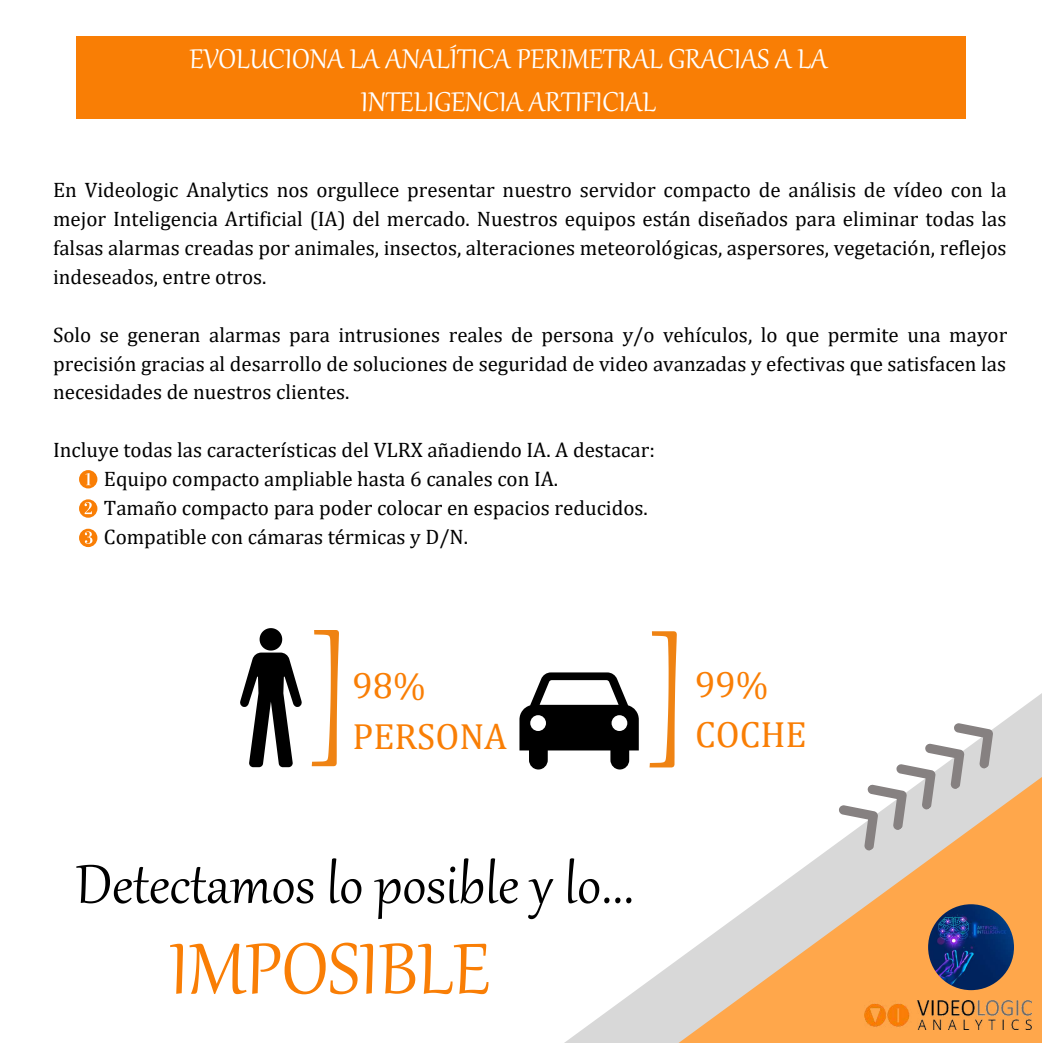
<style>
.page{position:relative;width:1042px;height:1043px;background:#fff}
.page>*{position:absolute;margin:0;border:0;box-sizing:border-box;transform-origin:0 0}
.t1{font:166.42px "Gabriola";color:#ef8313}
.t2{font:88.02px "Gabriola";color:#f97e05}
.t3{font:66.85px "Gabriola";color:#000}
.t4{font:36.57px/50.4px "Cambria";color:#f97e05}
.t5{font:33.43px/42.7px "Gabriola";color:#fff;text-align:center}
.t6{font:21px/28.9px "Cambria";color:#000}
</style>
<div class="page">
<svg style="left:258px;top:746px;width:783px;height:295px"></svg>
<svg style="left:836px;top:719px;width:171px;height:133px"></svg>
<img style="left:864px;top:1000px;width:166px;height:29px">
<div style="left:76px;top:36px;width:889px;height:83px;background:#f97e05"></div>
<img style="left:927px;top:903px;width:86px;height:86px;border-radius:50%">
<svg style="left:240px;top:628px;width:62px;height:139px"></svg>
<svg style="left:519px;top:672px;width:119px;height:97px"></svg>
<svg style="left:79px;top:470px;width:18px;height:18px"></svg>
<svg style="left:79px;top:499px;width:18px;height:18px"></svg>
<svg style="left:79px;top:528px;width:18px;height:19px"></svg>
<h3 class="t5" style="left:189px;top:41px;width:639px">EVOLUCIONA LA ANALÍTICA PERIMETRAL GRACIAS A LA<br>INTELIGENCIA ARTIFICIAL</h3>
<p class="t6" style="left:53px;top:175px;width:954px;text-indent:856px">í<br>mejor Inteligencia Artificial (IA) del mercado. Nuestros equipos están diseñados para eliminar todas las falsas alarmas creadas por animales, insectos, alteraciones meteorológicas, aspersores, vegetación, reflejos indeseados, entre otros.</p>
<p class="t6" style="left:53px;top:175px;width:954px">En Videologic Analytics nos orgullece presentar nuestro servidor compacto de análisis de vídeo con la</p>
<p class="t6" style="left:53px;top:319px;width:954px;text-indent:648px">í<br>precisión gracias al desarrollo de soluciones de seguridad de video avanzadas y efectivas que satisfacen las necesidades de nuestros clientes.</p>
<p class="t6" style="left:53px;top:319px;width:955px">Solo se generan alarmas para intrusiones reales de persona y/o vehículos, lo que permite una mayor</p>
<p class="t6" style="left:104px;top:435px;width:545px;text-indent:183px">í<br>Equipo compacto ampliable hasta 6 canales con IA.<br>Tamaño compacto para poder colocar en espacios reducidos.<br>Compatible con cámaras térmicas y D/N.</p>
<p class="t6" style="left:53px;top:435px;width:603px">Incluye todas las características del VLRX añadiendo IA. A destacar:</p>
<h1 class="t1" style="left:307px;top:625px;width:45px">]</h1>
<h3 class="t4" style="left:352px;top:659px;width:156px">98%<br>PERSONA</h3>
<h1 class="t1" style="left:645px;top:626px;width:45px">]</h1>
<h3 class="t4" style="left:695px;top:658px;width:113px">99%<br>COCHE</h3>
<h3 class="t3" style="left:76px;top:856px;width:559px">Detectamos lo posible y lo...</h3>
<h2 class="t2" style="left:169px;top:932px;width:322px">IMPOSIBLE</h2>
</div>
